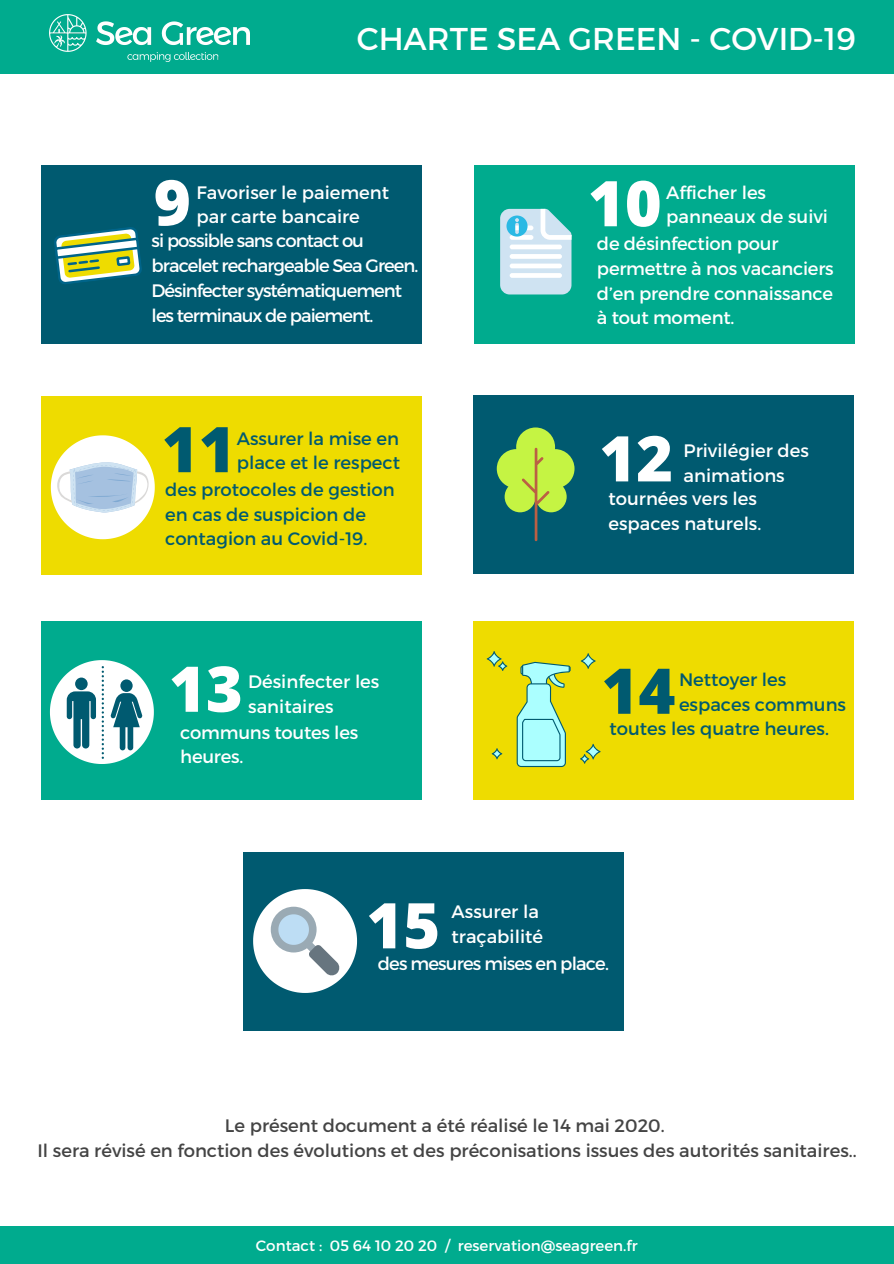
<style>
.page{position:relative;width:894px;height:1264px;background:#fff}
.page>*{position:absolute;margin:0;border:0;box-sizing:border-box;transform-origin:0 0}
.t1{font:800 63px "Open Sans";color:#fff}
.t2{font:800 63px "Open Sans";color:#005a70}
.t3{font:31.5px "Montserrat";color:#fff}
.t4{font:18px/24.8px "Montserrat";letter-spacing:-.01em;color:#fff}
.t5{font:18px/24.8px "Montserrat";color:#005a70}
.t6{font:18px/24.8px "Montserrat";color:#444;text-align:center}
.t7{font:18px/24.8px "Montserrat";letter-spacing:-.055em;color:#fff}
.t8{font:18px "Montserrat";letter-spacing:-.045em;color:#fff}
.t9{font:15px "Montserrat";color:#fff}
</style>
<div class="page">
<div style="left:0;top:0;width:893px;height:74px;background:#00ab8e"></div>
<img style="left:50px;top:14px;width:199px;height:48px">
<div style="left:0;top:1226px;width:893px;height:37px;background:#00ab8e"></div>
<div style="left:41px;top:165px;width:380px;height:178px;background:#005a70"></div>
<div style="left:474px;top:165px;width:380px;height:178px;background:#00ab8e"></div>
<div style="left:41px;top:396px;width:380px;height:178px;background:#eedc00"></div>
<div style="left:473px;top:395px;width:380px;height:178px;background:#005a70"></div>
<div style="left:41px;top:621px;width:380px;height:178px;background:#00ab8e"></div>
<div style="left:473px;top:621px;width:380px;height:178px;background:#eedc00"></div>
<div style="left:243px;top:852px;width:380px;height:178px;background:#005a70"></div>
<svg style="left:54px;top:227px;width:88px;height:57px"></svg>
<svg style="left:500px;top:209px;width:71px;height:85px;background:#c6e4ee"></svg>
<svg style="left:50px;top:660px;width:104px;height:104px"></svg>
<svg style="left:516px;top:662px;width:54px;height:105px"></svg>
<svg style="left:580px;top:653px;width:15px;height:15px"></svg>
<svg style="left:486px;top:651px;width:21px;height:20px"></svg>
<svg style="left:580px;top:743px;width:20px;height:20px"></svg>
<svg style="left:491px;top:748px;width:11px;height:11px"></svg>
<svg style="left:51px;top:435px;width:104px;height:104px"></svg>
<svg style="left:253px;top:889px;width:104px;height:103px"></svg>
<svg style="left:496px;top:427px;width:78px;height:114px"></svg>
<h2 class="t3" style="left:356px;top:18px;width:500px">CHARTE SEA GREEN - COVID-19</h2>
<h1 class="t1" style="left:154px;top:158px;width:38px">9</h1>
<p class="t7" style="left:152px;top:227px;width:268px">si possible sans contact ou bracelet rechargeable Sea Green.<br>Désinfecter systématiquement les terminaux de paiement.</p>
<p class="t4" style="left:196px;top:179px;width:194px">Favoriser le paiement par carte bancaire</p>
<h1 class="t2" style="left:162px;top:405px;width:75px">11</h1>
<p class="t5" style="left:165px;top:476px;width:231px">des protocoles de gestion en cas de suspicion de contagion au Covid-19.</p>
<p class="t5" style="left:237px;top:425px;width:165px">Assurer la mise en place et le respect</p>
<h1 class="t1" style="left:169px;top:644px;width:75px">13</h1>
<p class="t4" style="left:248px;top:668px;width:133px">Désinfecter les</p>
<p class="t4" style="left:180px;top:693px;width:179px;line-height:25.2px;text-indent:68px">sanitaires communs toutes les heures.</p>
<h1 class="t1" style="left:587px;top:159px;width:75px">10</h1>
<p class="t4" style="left:596px;top:230px;width:238px">de désinfection pour permettre à nos vacanciers d’en prendre connaissance à tout moment.</p>
<p class="t4" style="left:666px;top:180px;width:163px;line-height:23.7px">Afficher les panneaux de suivi</p>
<h1 class="t1" style="left:599px;top:414px;width:75px">12</h1>
<p class="t4" style="left:608px;top:485px;width:154px">tournées vers les espaces naturels.</p>
<p class="t4" style="left:683px;top:437px;width:127px">Privilégier des animations</p>
<h1 class="t2" style="left:601px;top:646px;width:75px">14</h1>
<p class="t5" style="left:678px;top:666px;width:168px">Nettoyer les espaces communs</p>
<p class="t5" style="left:609px;top:715px;width:221px">toutes les quatre heures.</p>
<h1 class="t1" style="left:366px;top:881px;width:75px">15</h1>
<p class="t4" style="left:451px;top:898px;width:89px">Assurer la</p>
<p class="t4" style="left:451px;top:923px;width:93px">traçabilité</p>
<p class="t8" style="left:378px;top:951px;width:232px">des mesures mises en place.</p>
<p class="t6" style="left:37px;top:1112px;width:820px">Le présent document a été réalisé le 14 mai 2020.<br>Il sera révisé en fonction des évolutions et des préconisations issues des autorités sanitaires..</p>
<p class="t9" style="left:256px;top:1235px;width:383px">Contact : 05 64 10 20 20 / reservation@seagreen.fr</p>
</div>
